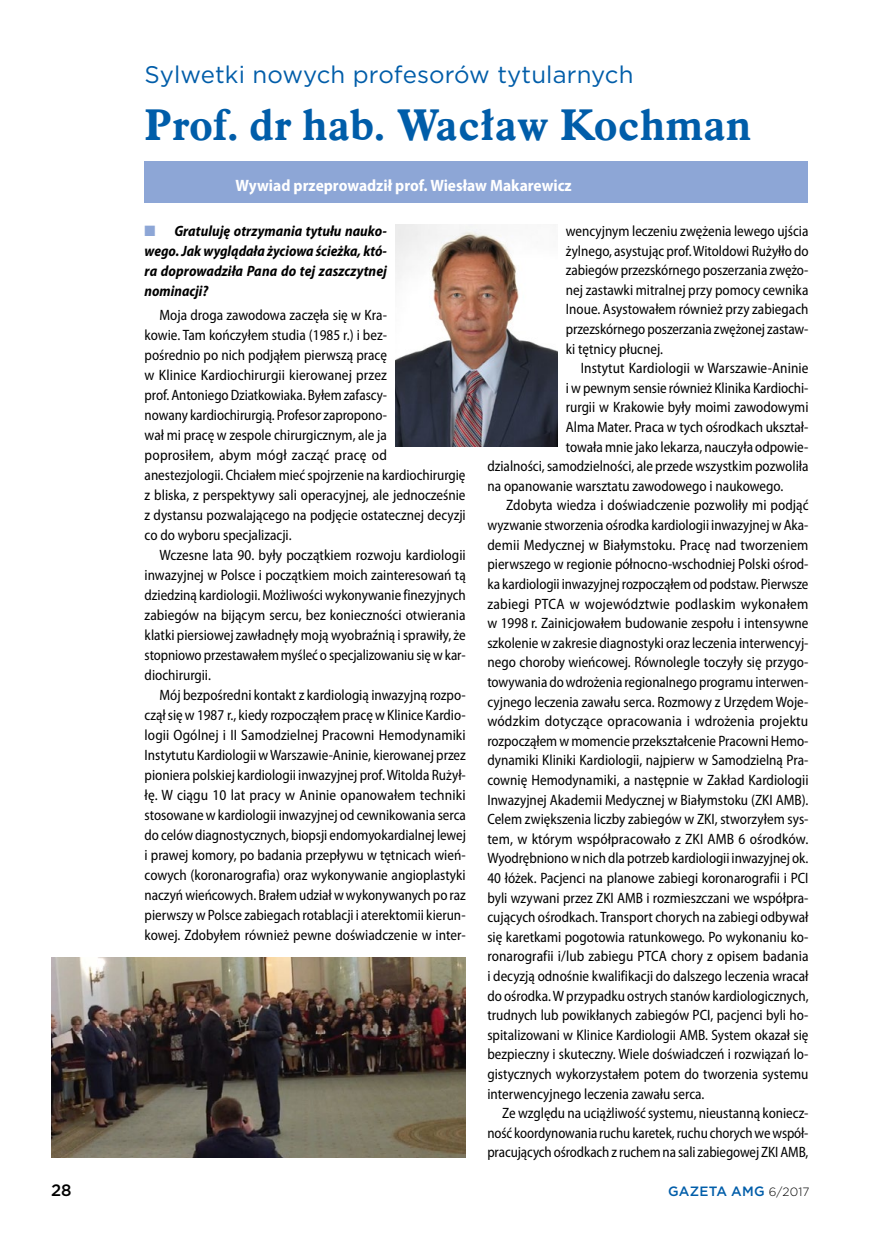
<style>
.page{position:relative;width:872px;height:1234px;background:#fff}
.page>*{position:absolute;margin:0;border:0;box-sizing:border-box;transform-origin:0 0}
.t1{font:700 43.5px "Aldine 721 EU";letter-spacing:.005em;color:#005da9}
.t2{font:24px "Gotham";letter-spacing:.005em;color:#005da9}
.t3{font:700 semi-condensed 16.5px "Myriad Pro";color:#fff}
.t4{font:500 16.5px "Gotham";color:#000}
.t5{font:semi-condensed 15px/20px "Myriad Pro";color:#000;text-align:justify;scale:.96 1}
.t6{font:semi-condensed 15px/20px "Myriad Pro";color:#000;text-align:justify}
.t7{font:semi-condensed 15px "Myriad Pro";color:#000;scale:.95 1}
.t8{font:italic 700 semi-condensed 15px/20px "Myriad Pro";letter-spacing:.005em;color:#000;text-align:justify}
.t9{font:semi-condensed 15px "Myriad Pro";color:#000;scale:.94 1}
.t10{font:500 13.5px "Gotham";letter-spacing:.015em;color:#005da9}
.s1{color:#8da6d6}
.s2{font-weight:300;font-size:12px;color:#000}
</style>
<div class="page">
<img style="left:51px;top:957px;width:415px;height:200px">
<div style="left:145px;top:162px;width:663px;height:41px;background:#8da6d6"></div>
<img style="left:395px;top:225px;width:162px;height:221px">
<h2 class="t2" style="left:145px;top:59px;width:490px">Sylwetki nowych profesorów tytularnych</h2>
<h1 class="t1" style="left:145px;top:98px;width:608px">Prof. dr hab. Wacław Kochman</h1>
<p class="t3" style="left:235px;top:175px;width:338px">Wywiad przeprowadził prof. Wiesław Makarewicz</p>
<p class="t8" style="left:145px;top:220px;width:244px"><span class="s1">■</span> Gratuluję otrzymania tytułu nauko&shy;wego. Jak wyglądała życiowa ścieżka, któ&shy;ra doprowadziła Pana do tej zaszczytnej nominacji?</p>
<p class="t5" style="left:145px;top:305px;width:336px;text-align:left;text-indent:15px">Moja droga zawodowa zaczęła się w Kra-<br>kowie. Tam kończyłem studia (1985 r.) i bez-<br>pośrednio po nich podjąłem pierwszą pracę<br>w Klinice Kardiochirurgii kierowanej przez<br>prof. Antoniego Dziatkowiaka. Byłem zafascy-<br>nowany kardiochirurgią. Profesor zapropono-<br>wał mi pracę w zespole chirurgicznym, ale ja<br>poprosiłem, abym mógł zacząć pracę od anestezjologii. Chciałem mieć spojrzenie na kardiochirurgię z bliska, z perspektywy sali operacyjnej, ale jednocześnie z dystansu pozwalającego na podjęcie ostatecznej decyzji co do wyboru specjalizacji.</p>
<p class="t6" style="left:145px;top:545px;width:323px;text-indent:15px">Wczesne lata 90. były początkiem rozwoju kardiologii inwazyjnej w Polsce i początkiem moich zainteresowań tą dziedziną kardiologii. Możliwości wykonywanie finezyjnych zabiegów na bijącym sercu, bez konieczności otwierania klatki piersiowej zawładnęły moją wyobraźnią i sprawiły, że stopniowo przestawałem myśleć o specjalizowaniu się w kar&shy;diochirurgii.</p>
<p class="t5" style="left:145px;top:685px;width:336px;text-indent:15px">Mój bezpośredni kontakt z kardiologią inwazyjną rozpo&shy;czął się w 1987 r., kiedy rozpocząłem pracę w Klinice Kardio&shy;logii Ogólnej i II Samodzielnej Pracowni Hemodynamiki Instytutu Kardiologii w Warszawie-Aninie, kierowanej przez pioniera polskiej kardiologii inwazyjnej prof. Witolda Rużył&shy;łę. W ciągu 10 lat pracy w Aninie opanowałem techniki stosowane w kardiologii inwazyjnej od cewnikowania serca do celów diagnostycznych, biopsji endomyokardialnej lewej i prawej komory, po badania przepływu w tętnicach wień&shy;cowych (koronarografia) oraz wykonywanie angioplastyki naczyń wieńcowych. Brałem udział w wykonywanych po raz pierwszy w Polsce zabiegach rotablacji i aterektomii kierun&shy;kowej. Zdobyłem również pewne doświadczenie w inter-</p>
<p class="t5" style="left:566px;top:221px;width:254px">wencyjnym leczeniu zwężenia lewego ujścia żylnego, asystując prof. Witoldowi Rużyłło do zabiegów przezskórnego poszerzania zwężo&shy;nej zastawki mitralnej przy pomocy cewnika Inoue. Asystowałem również przy zabiegach przezskórnego poszerzania zwężonej zastaw&shy;ki tętnicy płucnej.</p>
<p class="t6" style="left:580px;top:358px;width:229px">Instytut Kardiologii w Warszawie-Aninie</p>
<p class="t7" style="left:566px;top:378px;width:257px">i w pewnym sensie również Klinika Kardiochi-</p>
<p class="t5" style="left:566px;top:397px;width:254px">rurgii w Krakowie były moimi zawodowymi</p>
<p class="t5" style="left:566px;top:417px;width:254px">Alma Mater. Praca w tych ośrodkach ukształ-</p>
<p class="t5" style="left:566px;top:436px;width:254px">towała mnie jako lekarza, nauczyła odpowie-</p>
<p class="t5" style="left:487px;top:456px;width:336px">dzialności, samodzielności, ale przede wszystkim pozwoliła</p>
<p class="t5" style="left:487px;top:475px;width:310px">na opanowanie warsztatu zawodowego i naukowego.</p>
<p class="t5" style="left:506px;top:495px;width:316px">Zdobyta wiedza i doświadczenie pozwoliły mi podjąć</p>
<p class="t7" style="left:487px;top:515px;width:339px">wyzwanie stworzenia ośrodka kardiologii inwazyjnej w Aka-</p>
<p class="t6" style="left:487px;top:534px;width:322px">demii Medycznej w Białymstoku. Pracę nad tworzeniem</p>
<p class="t5" style="left:487px;top:554px;width:336px">pierwszego w regionie północno-wschodniej Polski ośrod-</p>
<p class="t7" style="left:487px;top:574px;width:339px">ka kardiologii inwazyjnej rozpocząłem od podstaw. Pierwsze</p>
<p class="t6" style="left:487px;top:593px;width:323px">zabiegi PTCA w województwie podlaskim wykonałem</p>
<p class="t5" style="left:487px;top:612px;width:336px">w 1998 r. Zainicjowałem budowanie zespołu i intensywne</p>
<p class="t5" style="left:487px;top:632px;width:336px">szkolenie w zakresie diagnostyki oraz leczenia interwencyj-</p>
<p class="t5" style="left:487px;top:652px;width:336px">nego choroby wieńcowej. Równolegle toczyły się przygo-</p>
<p class="t7" style="left:487px;top:672px;width:339px">towywania do wdrożenia regionalnego programu interwen-</p>
<p class="t5" style="left:487px;top:691px;width:336px">cyjnego leczenia zawału serca. Rozmowy z Urzędem Woje-</p>
<p class="t6" style="left:487px;top:710px;width:322px">wódzkim dotyczące opracowania i wdrożenia projektu</p>
<p class="t5" style="left:487px;top:730px;width:336px">rozpocząłem w momencie przekształcenie Pracowni Hemo-</p>
<p class="t5" style="left:487px;top:750px;width:336px">dynamiki Kliniki Kardiologii, najpierw w Samodzielną Pra-</p>
<p class="t5" style="left:487px;top:769px;width:336px">cownię Hemodynamiki, a następnie w Zakład Kardiologii</p>
<p class="t5" style="left:487px;top:789px;width:336px">Inwazyjnej Akademii Medycznej w Białymstoku (ZKI AMB).</p>
<p class="t5" style="left:487px;top:808px;width:336px">Celem zwiększenia liczby zabiegów w ZKI, stworzyłem sys-</p>
<p class="t6" style="left:487px;top:828px;width:322px">tem, w którym współpracowało z ZKI AMB 6 ośrodków.</p>
<p class="t7" style="left:487px;top:849px;width:339px">Wyodrębniono w nich dla potrzeb kardiologii inwazyjnej ok.</p>
<p class="t5" style="left:487px;top:867px;width:336px">40 łóżek. Pacjenci na planowe zabiegi koronarografii i PCI</p>
<p class="t5" style="left:487px;top:887px;width:336px">byli wzywani przez ZKI AMB i rozmieszczani we współpra-</p>
<p class="t5" style="left:487px;top:906px;width:336px">cujących ośrodkach. Transport chorych na zabiegi odbywał</p>
<p class="t5" style="left:487px;top:926px;width:336px">się karetkami pogotowia ratunkowego. Po wykonaniu ko-</p>
<p class="t6" style="left:487px;top:945px;width:323px">ronarografii i/lub zabiegu PTCA chory z opisem badania</p>
<p class="t5" style="left:487px;top:965px;width:336px">i decyzją odnośnie kwalifikacji do dalszego leczenia wracał</p>
<p class="t5" style="left:487px;top:985px;width:336px">do ośrodka. W przypadku ostrych stanów kardiologicznych,</p>
<p class="t5" style="left:487px;top:1004px;width:336px">trudnych lub powikłanych zabiegów PCI, pacjenci byli ho-</p>
<p class="t5" style="left:487px;top:1024px;width:336px">spitalizowani w Klinice Kardiologii AMB. System okazał się</p>
<p class="t5" style="left:487px;top:1043px;width:336px">bezpieczny i skuteczny. Wiele doświadczeń i rozwiązań lo-</p>
<p class="t5" style="left:487px;top:1063px;width:336px">gistycznych wykorzystałem potem do tworzenia systemu</p>
<p class="t5" style="left:487px;top:1083px;width:228px">interwencyjnego leczenia zawału serca.</p>
<p class="t5" style="left:502px;top:1102px;width:320px">Ze względu na uciążliwość systemu, nieustanną koniecz-</p>
<p class="t9" style="left:487px;top:1123px;width:343px">ność koordynowania ruchu karetek, ruchu chorych we współ-</p>
<p class="t7" style="left:487px;top:1142px;width:339px">pracujących ośrodkach z ruchem na sali zabiegowej ZKI AMB,</p>
<p class="t4" style="left:51px;top:1179px;width:22px">28</p>
<p class="t10" style="left:668px;top:1182px;width:143px">GAZETA AMG <span class="s2">6/2017</span></p>
</div>
